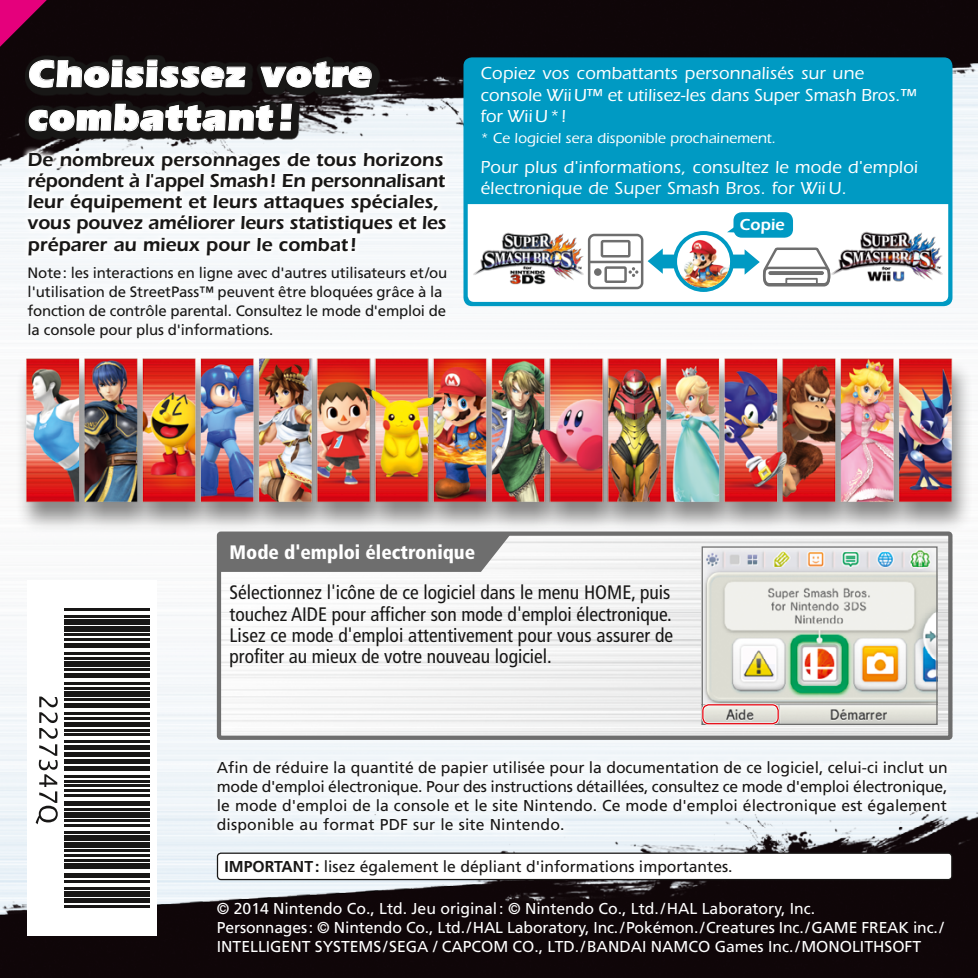
<style>
.page{position:relative;width:978px;height:978px;background:#fff}
.page>*{position:absolute;margin:0;border:0;box-sizing:border-box;transform-origin:0 0}
.t1{font:900 39px/43.5px "ITC Eras LT";color:#fff}
.t2{font:condensed 19.5px/21.3px "Frutiger LT";color:#181716}
.t3{font:600 19.5px/21.3px "ITC Eras LT";color:#181716}
.t4{font:900 condensed 19.5px "Frutiger LT";color:#fff}
.t5{font:500 18px/21.3px "ITC Eras LT";letter-spacing:.01em;color:#fff}
.t6{font:600 16.5px "ITC Eras LT";color:#fff}
.t7{font:15.6px/19.2px "Frutiger LT";color:#181716;text-align:justify}
.t8{font:15.6px/19.2px "Frutiger LT";color:#fff}
.t9{font:15px/19.2px "Frutiger LT";letter-spacing:-.01em;color:#181716}
.t10{font:500 15px "ITC Eras LT";color:#fff}
.s1{font-weight:700}
</style>
<div class="page">
<img style="left:0;top:213px;width:978px;height:550px">
<img style="left:0;top:765px;width:978px;height:213px">
<img style="left:0;top:0;width:978px;height:213px">
<div style="left:16px;top:358px;width:957px;height:175px;background:#181716;opacity:.5"></div>
<img style="left:22px;top:354px;width:934px;height:152px">
<div style="left:463px;top:57px;width:489px;height:249px;background:#009ac3;border-radius:9px"></div>
<div style="left:468px;top:204px;width:480px;height:98px;background:#fff"></div>
<div style="left:588px;top:234px;width:55px;height:55px;border:2px solid #6e6e6e;border-radius:5px"></div>
<div style="left:594px;top:268px;width:8px;height:8px;background:#6e6e6e;border-radius:50%"></div>
<div style="left:601px;top:240px;width:30px;height:18px;border:2px solid #6e6e6e"></div>
<div style="left:604px;top:266px;width:23px;height:17px;border:2px solid #6e6e6e"></div>
<hr style="left:589px;top:261px;width:54px;height:2px;background:#6e6e6e">
<svg style="left:629px;top:267px;width:9px;height:10px"></svg>
<div style="left:660px;top:255px;width:87px;height:13px;background:#009ac3"></div>
<svg style="left:648px;top:248px;width:15px;height:26px"></svg>
<img style="left:831px;top:228px;width:115px;height:56px">
<img style="left:470px;top:229px;width:117px;height:55px">
<img style="left:673px;top:217px;width:158px;height:75px">
<div style="left:733px;top:212px;width:60px;height:26px;background:#009ac3;border-radius:9px"></div>
<svg style="left:0;top:0;width:47px;height:47px;background:#790341"></svg>
<div style="left:28px;top:580px;width:129px;height:355px;background:#fff"></div>
<hr style="left:64px;top:608px;width:85px;height:2px;background:#181716">
<hr style="left:64px;top:615px;width:85px;height:2px;background:#181716">
<hr style="left:64px;top:620px;width:85px;height:2px;background:#181716">
<hr style="left:64px;top:622px;width:85px;height:2px;background:#181716">
<hr style="left:64px;top:627px;width:85px;height:2px;background:#181716">
<hr style="left:64px;top:629px;width:85px;height:2px;background:#181716">
<hr style="left:64px;top:634px;width:85px;height:2px;background:#181716">
<hr style="left:64px;top:638px;width:85px;height:3px;background:#181716">
<hr style="left:64px;top:643px;width:85px;height:2px;background:#181716">
<hr style="left:64px;top:645px;width:85px;height:3px;background:#181716">
<hr style="left:64px;top:652px;width:85px;height:3px;background:#181716">
<hr style="left:64px;top:657px;width:85px;height:2px;background:#181716">
<hr style="left:64px;top:661px;width:85px;height:3px;background:#181716">
<hr style="left:64px;top:664px;width:85px;height:2px;background:#181716">
<hr style="left:64px;top:668px;width:85px;height:3px;background:#181716">
<hr style="left:64px;top:673px;width:85px;height:2px;background:#181716">
<hr style="left:64px;top:675px;width:85px;height:3px;background:#181716">
<hr style="left:64px;top:682px;width:85px;height:3px;background:#181716">
<hr style="left:64px;top:687px;width:85px;height:2px;background:#181716">
<hr style="left:64px;top:692px;width:85px;height:2px;background:#181716">
<hr style="left:64px;top:694px;width:85px;height:2px;background:#181716">
<hr style="left:64px;top:699px;width:85px;height:2px;background:#181716">
<hr style="left:64px;top:703px;width:85px;height:3px;background:#181716">
<hr style="left:64px;top:706px;width:85px;height:2px;background:#181716">
<hr style="left:64px;top:713px;width:85px;height:2px;background:#181716">
<hr style="left:64px;top:717px;width:85px;height:3px;background:#181716">
<hr style="left:64px;top:722px;width:85px;height:2px;background:#181716">
<hr style="left:64px;top:724px;width:85px;height:3px;background:#181716">
<hr style="left:64px;top:729px;width:85px;height:2px;background:#181716">
<hr style="left:64px;top:734px;width:85px;height:2px;background:#181716">
<hr style="left:64px;top:740px;width:85px;height:3px;background:#181716">
<hr style="left:64px;top:745px;width:85px;height:2px;background:#181716">
<hr style="left:64px;top:747px;width:85px;height:3px;background:#181716">
<hr style="left:64px;top:752px;width:85px;height:2px;background:#181716">
<hr style="left:64px;top:754px;width:85px;height:3px;background:#181716">
<hr style="left:64px;top:759px;width:85px;height:2px;background:#181716">
<hr style="left:64px;top:761px;width:85px;height:3px;background:#181716">
<hr style="left:64px;top:766px;width:85px;height:2px;background:#181716">
<hr style="left:64px;top:768px;width:85px;height:3px;background:#181716">
<hr style="left:64px;top:775px;width:85px;height:3px;background:#181716">
<hr style="left:64px;top:780px;width:85px;height:2px;background:#181716">
<hr style="left:64px;top:785px;width:85px;height:2px;background:#181716">
<hr style="left:64px;top:789px;width:85px;height:3px;background:#181716">
<hr style="left:64px;top:794px;width:85px;height:2px;background:#181716">
<hr style="left:64px;top:801px;width:85px;height:2px;background:#181716">
<hr style="left:64px;top:803px;width:85px;height:3px;background:#181716">
<hr style="left:64px;top:808px;width:85px;height:2px;background:#181716">
<hr style="left:64px;top:813px;width:85px;height:2px;background:#181716">
<hr style="left:64px;top:815px;width:85px;height:2px;background:#181716">
<hr style="left:64px;top:819px;width:85px;height:3px;background:#181716">
<hr style="left:64px;top:824px;width:85px;height:2px;background:#181716">
<hr style="left:64px;top:831px;width:85px;height:2px;background:#181716">
<hr style="left:64px;top:836px;width:85px;height:2px;background:#181716">
<hr style="left:64px;top:838px;width:85px;height:2px;background:#181716">
<hr style="left:64px;top:843px;width:85px;height:2px;background:#181716">
<hr style="left:64px;top:845px;width:85px;height:2px;background:#181716">
<hr style="left:64px;top:850px;width:85px;height:2px;background:#181716">
<hr style="left:64px;top:854px;width:85px;height:3px;background:#181716">
<hr style="left:64px;top:859px;width:85px;height:2px;background:#181716">
<hr style="left:64px;top:864px;width:85px;height:2px;background:#181716">
<hr style="left:64px;top:866px;width:85px;height:2px;background:#181716">
<hr style="left:64px;top:873px;width:85px;height:2px;background:#181716">
<hr style="left:64px;top:875px;width:85px;height:3px;background:#181716">
<hr style="left:64px;top:880px;width:85px;height:2px;background:#181716">
<hr style="left:64px;top:887px;width:85px;height:2px;background:#181716">
<hr style="left:64px;top:891px;width:85px;height:3px;background:#181716">
<hr style="left:64px;top:894px;width:85px;height:2px;background:#181716">
<hr style="left:64px;top:898px;width:85px;height:3px;background:#181716">
<hr style="left:64px;top:901px;width:85px;height:2px;background:#181716">
<hr style="left:64px;top:905px;width:85px;height:3px;background:#181716">
<svg style="left:36px;top:697px;width:22px;height:127px"></svg>
<div style="left:209px;top:753px;width:746px;height:89px;background:#f5f8fb"></div>
<div style="left:217px;top:853px;width:735px;height:27px;background:#fff;border-radius:4px"></div>
<div style="left:217px;top:853px;width:735px;height:27px;border:1px solid #181716;border-radius:4px"></div>
<img style="left:217px;top:531px;width:735px;height:209px">
<div style="left:217px;top:531px;width:735px;height:209px;border:4px solid #6e6e6e;border-radius:2px"></div>
<img style="left:704px;top:548px;width:232px;height:175px">
<div style="left:702px;top:546px;width:236px;height:179px;border:1px solid #6e6e6e"></div>
<div style="left:702px;top:704px;width:77px;height:21px;border:3px solid #fff;border-radius:6px"></div>
<div style="left:702px;top:704px;width:77px;height:20px;border:1px solid #e3000b;border-radius:6px"></div>
<svg style="left:219px;top:534px;width:292px;height:38px;background:#757575"></svg>
<div style="left:22px;top:146px;width:431px;height:116px;background:#fff"></div>
<svg style="left:25px;top:55px;width:356px;height:85px;background:#434042"></svg>
<svg style="left:28px;top:59px;width:218px;height:30px;background:#393837"></svg>
<svg style="left:260px;top:60px;width:113px;height:29px;background:#363534"></svg>
<svg style="left:28px;top:103px;width:265px;height:29px;background:#393737"></svg>
<h1 class="t1" style="left:28px;top:52px;width:345px">Choisissez votre combattant !</h1>
<p class="t5" style="left:480px;top:63px;width:438px">Copiez vos combattants personnalisés sur une console WiiU™ et utilisez-les dans Super Smash Bros.™ for WiiU*!</p>
<p class="t10" style="left:480px;top:130px;width:297px">* Ce logiciel sera disponible prochainement.</p>
<p class="t5" style="left:480px;top:157px;width:439px">Pour plus d'informations, consultez le mode d'emploi électronique de Super Smash Bros. for Wii U.</p>
<p class="t3" style="left:28px;top:148px;width:420px">De nombreux personnages de tous horizons répondent à l'appel Smash! En personnalisant leur équipement et leurs attaques spéciales, vous pouvez améliorer leurs statistiques et les préparer au mieux pour le combat!</p>
<p class="t6" style="left:739px;top:215px;width:46px">Copie</p>
<p class="t9" style="left:28px;top:263px;width:421px">Note: les interactions en ligne avec d'autres utilisateurs et/ou l'utilisation de StreetPass™ peuvent être bloquées grâce à la fonction de contrôle parental. Consultez le mode d'emploi de la console pour plus d'informations.</p>
<p class="t4" style="left:230px;top:540px;width:247px">Mode d'emploi électronique</p>
<p class="t2" style="left:230px;top:582px;width:445px">Sélectionnez l'icône de ce logiciel dans le menu HOME, puis touchez AIDE pour afficher son mode d'emploi électronique.<br>Lisez ce mode d'emploi attentivement pour vous assurer de profiter au mieux de votre nouveau logiciel.</p>
<p class="t7" style="left:217px;top:758px;width:732px">Afin de réduire la quantité de papier utilisée pour la documentation de ce logiciel, celui-ci inclut un mode d'emploi électronique. Pour des instructions détaillées, consultez ce mode d'emploi électronique, le mode d'emploi de la console et le site Nintendo. Ce mode d'emploi électronique est également disponible au format PDF sur le site Nintendo.</p>
<p class="t7" style="left:225px;top:857px;width:510px"><span class="s1">IMPORTANT:</span> lisez également le dépliant d'informations importantes.</p>
<p class="t8" style="left:217px;top:899px;width:729px">© 2014 Nintendo Co., Ltd. Jeu original: © Nintendo Co., Ltd./HAL Laboratory, Inc.<br>Personnages: © Nintendo Co., Ltd./HAL Laboratory, Inc./Pokémon./Creatures Inc./GAME FREAK inc./<br>INTELLIGENT SYSTEMS/SEGA / CAPCOM CO., LTD./BANDAI NAMCO Games Inc./MONOLITHSOFT</p>
</div>
